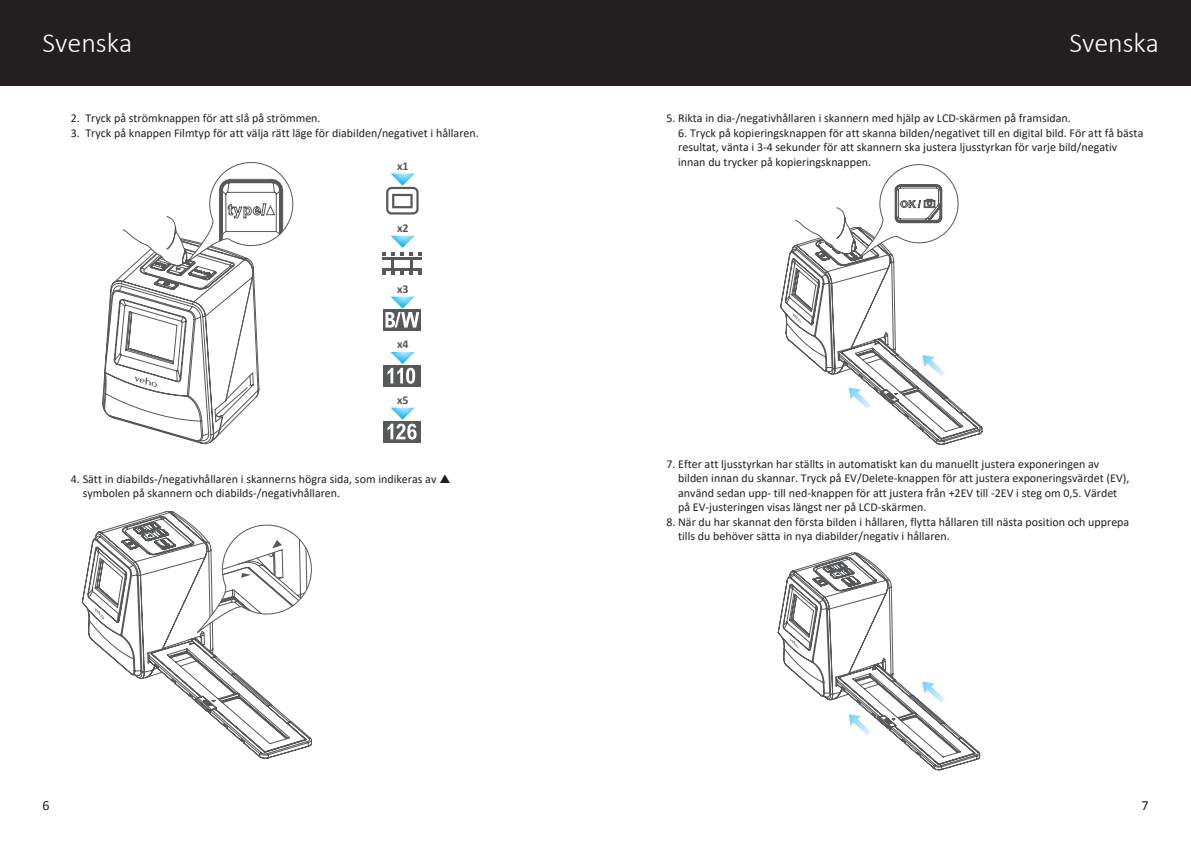
<style>
.page{position:relative;width:1191px;height:842px;background:#fff}
.page>*{position:absolute;margin:0;border:0;box-sizing:border-box;transform-origin:0 0}
.t1{font:300 28px "Calibri";color:#fff}
.t2{font:14px "Calibri";color:#231f20}
.t3{font:12px/14.4px "Calibri";color:#231f20}
.t4{font:700 12px "Calibri";color:#57585a}
</style>
<div class="page">
<div style="left:0;top:0;width:1191px;height:85px;background:#231f20"></div>
<svg style="left:102px;top:162px;width:191px;height:282px"></svg>
<svg style="left:386px;top:174px;width:32px;height:41px"></svg>
<svg style="left:382px;top:236px;width:40px;height:39px"></svg>
<div style="left:384px;top:310px;width:37px;height:21px;background:#57585a"></div>
<svg style="left:385px;top:297px;width:34px;height:31px"></svg>
<div style="left:384px;top:365px;width:37px;height:21px;background:#57585a"></div>
<svg style="left:387px;top:352px;width:28px;height:32px"></svg>
<div style="left:384px;top:421px;width:37px;height:21px;background:#57585a"></div>
<svg style="left:387px;top:408px;width:29px;height:32px"></svg>
<svg style="left:82px;top:511px;width:230px;height:248px"></svg>
<svg style="left:197px;top:525px;width:115px;height:108px"></svg>
<svg style="left:95px;top:607px;width:10px;height:13px"></svg>
<svg style="left:780px;top:245px;width:202px;height:200px"></svg>
<svg style="left:778px;top:553px;width:202px;height:217px"></svg>
<svg style="left:795px;top:164px;width:163px;height:96px"></svg>
<svg style="left:922px;top:355px;width:23px;height:21px"></svg>
<svg style="left:922px;top:682px;width:23px;height:21px"></svg>
<svg style="left:848px;top:388px;width:23px;height:21px"></svg>
<svg style="left:848px;top:714px;width:23px;height:21px"></svg>
<svg style="left:792px;top:312px;width:9px;height:12px"></svg>
<svg style="left:790px;top:638px;width:9px;height:11px"></svg>
<p class="t1" style="left:43px;top:26px;width:91px">Svenska</p>
<p class="t1" style="left:1069px;top:26px;width:91px">Svenska</p>
<p class="t3" style="left:71px;top:111px;width:251px">2. Tryck på strömknappen för att slå på strömmen.</p>
<p class="t3" style="left:71px;top:125px;width:409px">3. Tryck på knappen Filmtyp för att välja rätt läge för diabilden/negativet i hållaren.</p>
<p class="t4" style="left:397px;top:158px;width:13px">x1</p>
<p class="t4" style="left:397px;top:220px;width:13px">x2</p>
<p class="t4" style="left:397px;top:281px;width:13px">x3</p>
<p class="t4" style="left:397px;top:336px;width:13px">x4</p>
<p class="t4" style="left:397px;top:392px;width:13px">x5</p>
<p class="t3" style="left:83px;top:472px;width:355px;line-height:13.9px;text-indent:-12px">4. Sätt in diabilds-/negativhållaren i skannerns högra sida, som indikeras av symbolen på skannern och diabilds-/negativhållaren.</p>
<p class="t3" style="left:666px;top:111px;width:406px">5. Rikta in dia-/negativhållaren i skannern med hjälp av LCD-skärmen på framsidan.</p>
<p class="t3" style="left:678px;top:125px;width:467px">6. Tryck på kopieringsknappen för att skanna bilden/negativet till en digital bild. För att få bästa resultat, vänta i 3-4 sekunder för att skannern ska justera ljusstyrkan för varje bild/negativ innan du trycker på kopieringsknappen.</p>
<p class="t3" style="left:678px;top:457px;width:453px;text-indent:-12px">7. Efter att ljusstyrkan har ställts in automatiskt kan du manuellt justera exponeringen av bilden innan du skannar. Tryck på EV/Delete-knappen för att justera exponeringsvärdet (EV), använd sedan upp- till ned-knappen för att justera från +2EV till -2EV i steg om 0,5. Värdet på EV-justeringen visas längst ner på LCD-skärmen.</p>
<p class="t3" style="left:678px;top:514px;width:452px;text-indent:-12px">8. När du har skannat den första bilden i hållaren, flytta hållaren till nästa position och upprepa tills du behöver sätta in nya diabilder/negativ i hållaren.</p>
<p class="t2" style="left:43px;top:796px;width:9px">6</p>
<p class="t2" style="left:1141px;top:796px;width:9px">7</p>
</div>
